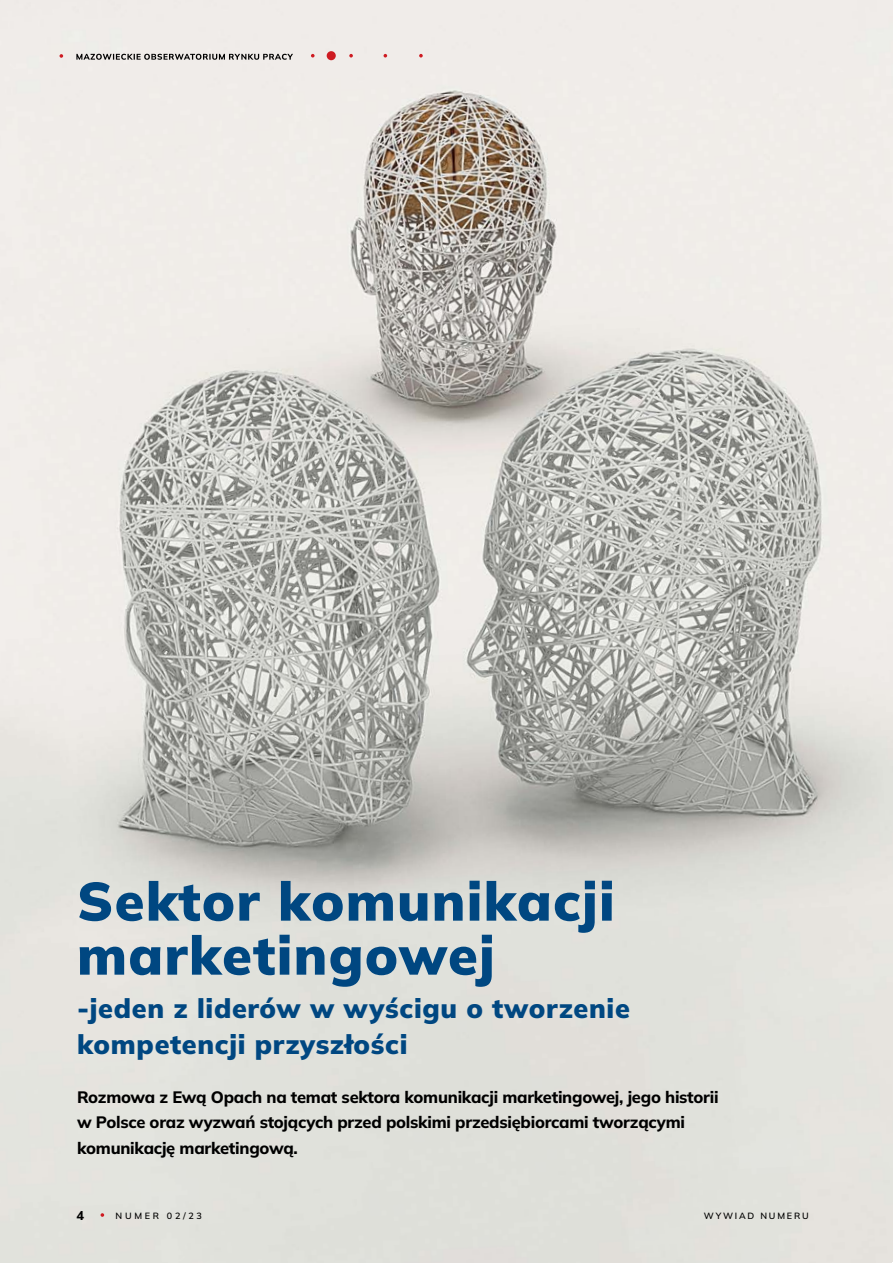
<style>
.page{position:relative;width:893px;height:1263px;background:#fff}
.page>*{position:absolute;margin:0;border:0;box-sizing:border-box;transform-origin:0 0}
.t1{font:900 54px/54px "Mulish";letter-spacing:.025em;color:#004781}
.t2{font:900 27px/36px "Mulish";letter-spacing:.025em;color:#004781}
.t3{font:800 16.5px/25.5px "Mulish";letter-spacing:-.015em;color:#000}
.t4{font:800 12.75px "Mulish";color:#000}
.t5{font:600 9px "Mulish";letter-spacing:.205em;color:#000}
.t6{font:600 9px "Mulish";letter-spacing:.3em;color:#000}
</style>
<div class="page">
<img style="left:0;top:0;width:893px;height:1263px">
<svg style="left:311px;top:51px;width:112px;height:9px"></svg>
<svg style="left:60px;top:54px;width:3px;height:4px"></svg>
<svg style="left:101px;top:1213px;width:3px;height:4px"></svg>
<svg style="left:76px;top:54px;width:217px;height:6px"></svg>
<h1 class="t1" style="left:77px;top:873px;width:539px">Sektor komunikacji marketingowej</h1>
<h2 class="t2" style="left:77px;top:990px;width:554px">-jeden z liderów w wyścigu o tworzenie kompetencji przyszłości</h2>
<p class="t3" style="left:77px;top:1083px;width:643px">Rozmowa z Ewą Opach na temat sektora komunikacji marketingowej, jego historii w Polsce oraz wyzwań stojących przed polskimi przedsiębiorcami tworzącymi komunikację marketingową.</p>
<p class="t4" style="left:77px;top:1207px;width:9px">4</p>
<p class="t6" style="left:116px;top:1209px;width:88px">NUMER 02/23</p>
<p class="t5" style="left:704px;top:1209px;width:106px">WYWIAD NUMERU</p>
</div>
